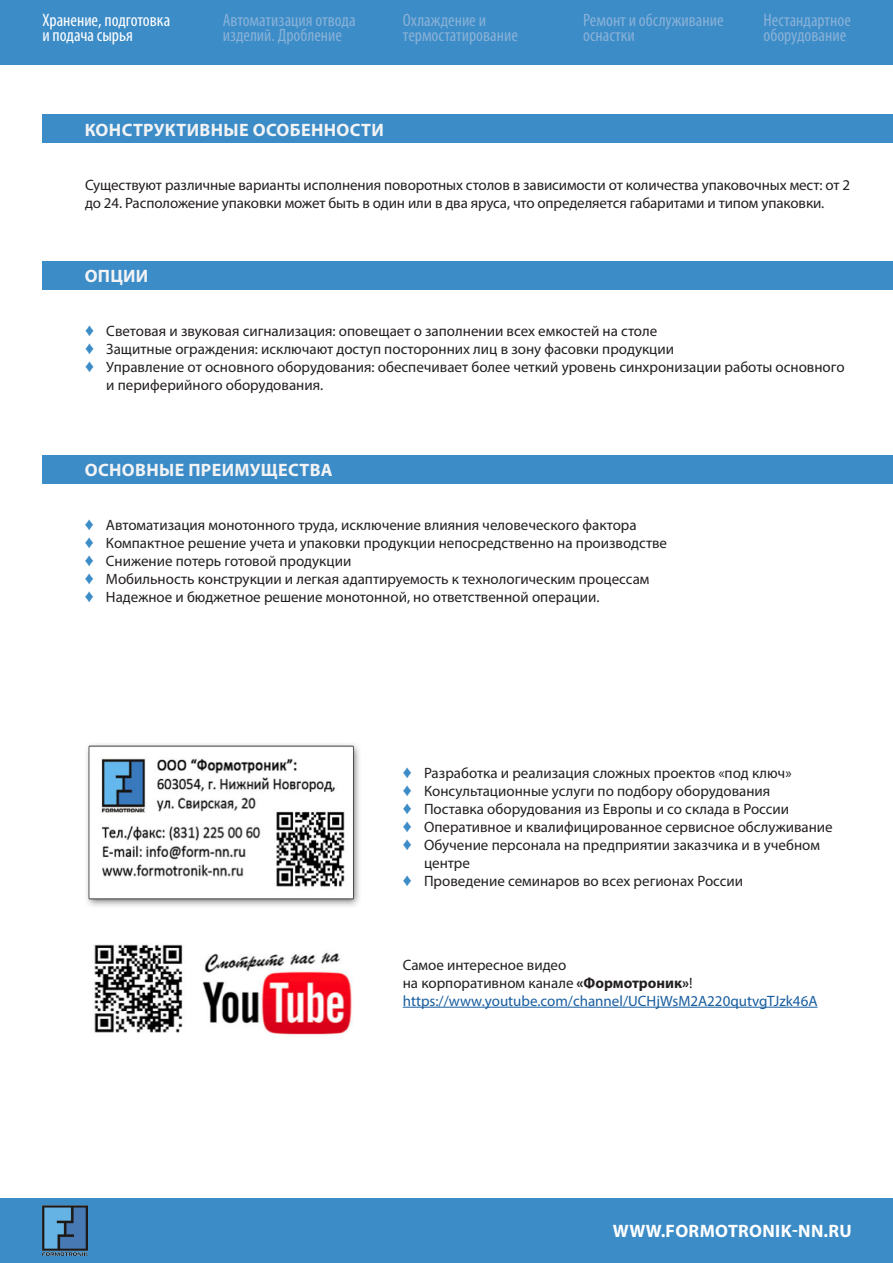
<style>
.page{position:relative;width:893px;height:1263px;background:#fff}
.page>*{position:absolute;margin:0;border:0;box-sizing:border-box;transform-origin:0 0}
.t1{font:condensed 18px/15px "Myriad Pro";color:#88b1d7}
.podzagolovki_caps{font:700 18px "Myriad Pro";letter-spacing:.02em;color:#f2f3f4}
.t2{font:condensed 18px/15px "Myriad Pro";color:#fff}
.t3{font:700 18px "Myriad Pro";letter-spacing:.02em;color:#fff}
.main_txt_10{font:15px/18px "Myriad Pro";color:#231f20}
.main_txt_10-2{font:15px "Myriad Pro";color:#175d9e}
.s1{color:#3c8cc8}
.s2{font-weight:700}
</style>
<div class="page">
<div style="left:0;top:0;width:893px;height:65px;background:#3c8cc8"></div>
<div style="left:0;top:1198px;width:893px;height:65px;background:#3c8cc8"></div>
<img style="left:43px;top:1206px;width:44px;height:49px">
<div style="left:42px;top:115px;width:851px;height:28px;background:#3c8cc8"></div>
<div style="left:42px;top:261px;width:851px;height:28px;background:#3c8cc8"></div>
<div style="left:43px;top:455px;width:850px;height:28px;background:#3c8cc8"></div>
<img style="left:86px;top:744px;width:274px;height:162px">
<img style="left:94px;top:944px;width:259px;height:93px">
<hr style="left:403px;top:1007px;width:414px;height:1px;background:#175d9e">
<p class="t2" style="left:42px;top:12px;width:129px">Хранение, подготовка и подача сырья</p>
<p class="t1" style="left:223px;top:12px;width:135px">Автоматизация отвода изделий. Дробление</p>
<p class="t1" style="left:403px;top:12px;width:116px">Охлаждение и термостатирование</p>
<p class="t1" style="left:583px;top:12px;width:142px">Ремонт и обслуживание оснастки</p>
<p class="t1" style="left:763px;top:13px;width:89px">Нестандартное оборудование</p>
<p class="podzagolovki_caps" style="left:85px;top:118px;width:301px">КОНСТРУКТИВНЫЕ ОСОБЕННОСТИ</p>
<p class="main_txt_10" style="left:85px;top:176px;width:767px">Существуют различные варианты исполнения поворотных столов в зависимости от количества упаковочных мест: от 2 до 24. Расположение упаковки может быть в один или в два яруса, что определяется габаритами и типом упаковки.</p>
<p class="podzagolovki_caps" style="left:85px;top:264px;width:65px">ОПЦИИ</p>
<p class="main_txt_10" style="left:85px;top:322px;width:574px"><span class="s1">♦</span> Световая и звуковая сигнализация: оповещает о заполнении всех емкостей на столе</p>
<p class="main_txt_10" style="left:85px;top:340px;width:591px"><span class="s1">♦</span> Защитные ограждения: исключают доступ посторонних лиц в зону фасовки продукции</p>
<p class="main_txt_10" style="left:106px;top:358px;width:740px;text-indent:-21px"><span class="s1">♦</span> Управление от основного оборудования: обеспечивает более четкий уровень синхронизации работы основного и периферийного оборудования.</p>
<p class="podzagolovki_caps" style="left:85px;top:458px;width:249px">ОСНОВНЫЕ ПРЕИМУЩЕСТВА</p>
<p class="main_txt_10" style="left:85px;top:516px;width:553px"><span class="s1">♦</span> Автоматизация монотонного труда, исключение влияния человеческого фактора</p>
<p class="main_txt_10" style="left:85px;top:534px;width:584px"><span class="s1">♦</span> Компактное решение учета и упаковки продукции непосредственно на производстве</p>
<p class="main_txt_10" style="left:85px;top:552px;width:268px"><span class="s1">♦</span> Снижение потерь готовой продукции</p>
<p class="main_txt_10" style="left:85px;top:570px;width:566px"><span class="s1">♦</span> Мобильность конструкции и легкая адаптируемость к технологическим процессам</p>
<p class="main_txt_10" style="left:85px;top:588px;width:516px"><span class="s1">♦</span> Надежное и бюджетное решение монотонной, но ответственной операции.</p>
<p class="main_txt_10" style="left:403px;top:764px;width:390px"><span class="s1">♦</span> Разработка и реализация сложных проектов «под ключ»</p>
<p class="main_txt_10" style="left:403px;top:782px;width:369px"><span class="s1">♦</span> Консультационные услуги по подбору оборудования</p>
<p class="main_txt_10" style="left:403px;top:800px;width:388px"><span class="s1">♦</span> Поставка оборудования из Европы и со склада в России</p>
<p class="main_txt_10" style="left:403px;top:818px;width:431px"><span class="s1">♦</span> Оперативное и квалифицированное сервисное обслуживание</p>
<p class="main_txt_10" style="left:424px;top:836px;width:397px;text-indent:-21px"><span class="s1">♦</span> Обучение персонала на предприятии заказчика и в учебном центре</p>
<p class="main_txt_10" style="left:403px;top:872px;width:342px"><span class="s1">♦</span> Проведение семинаров во всех регионах России</p>
<p class="main_txt_10" style="left:403px;top:955px;width:165px">Самое интересное видео</p>
<p class="main_txt_10" style="left:403px;top:973px;width:291px">на корпоративном канале <span class="s2">«Формотроник»</span>!</p>
<p class="main_txt_10-2" style="left:403px;top:991px;width:416px">https://www.youtube.com/channel/UCHjWsM2A220qutvgTJzk46A</p>
<p class="t3" style="left:613px;top:1219px;width:240px">WWW.FORMOTRONIK-NN.RU</p>
</div>
